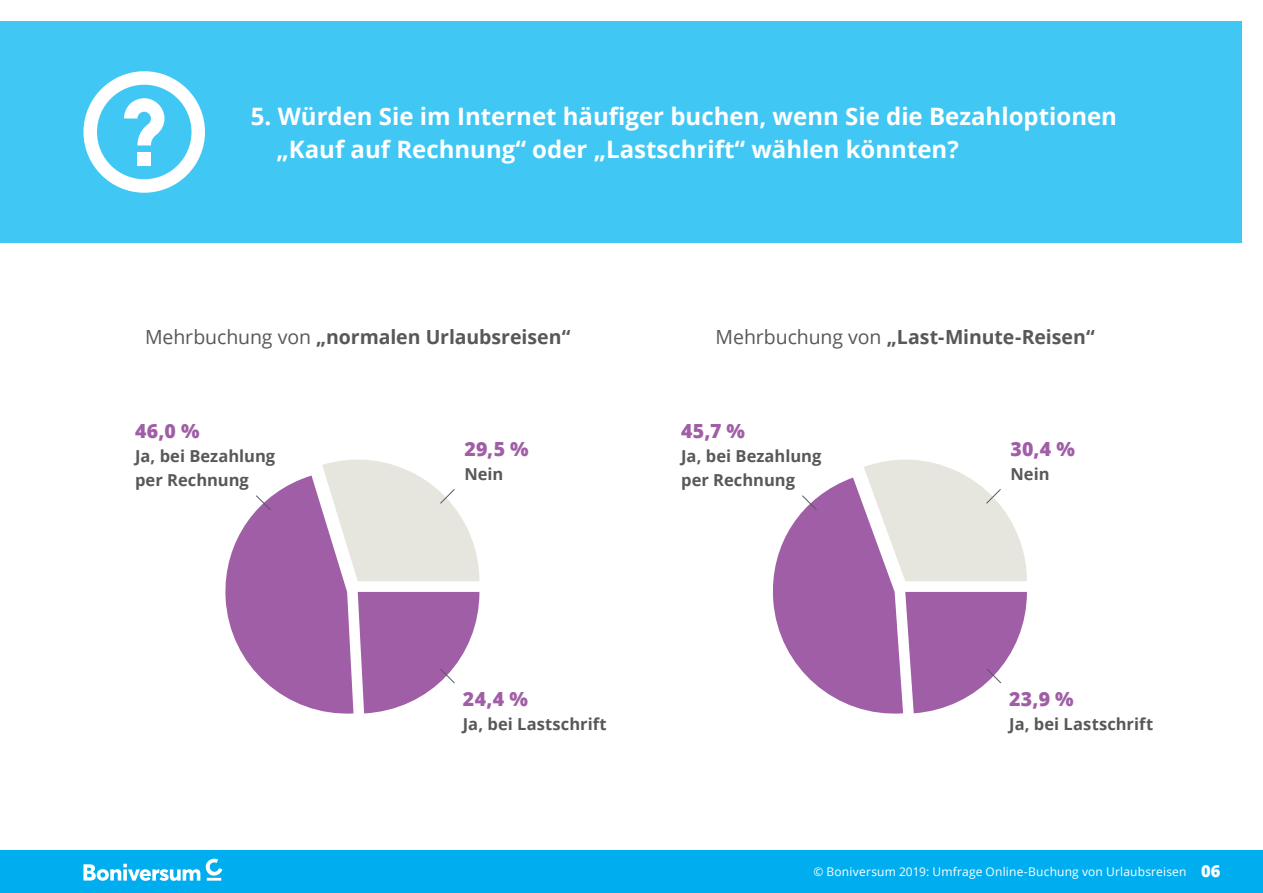
<style>
.page{position:relative;width:1263px;height:893px;background:#fff}
.page>*{position:absolute;margin:0;border:0;box-sizing:border-box;transform-origin:0 0}
.t1{font:700 24px/33px "Open Sans";color:#fff}
.t2{font:700 19.5px "Open Sans";letter-spacing:-.005em;color:#57585a}
.t3{font:800 19.5px "Open Sans";letter-spacing:.02em;color:#a05ea6}
.t4{font:700 16.5px/24px "Open Sans";letter-spacing:.005em;color:#57585a}
.t5{font:12px "Open Sans";letter-spacing:.015em;color:#fff}
.s1{font-weight:400}
.s2{font-weight:800;font-size:16.5px}
</style>
<div class="page">
<div style="left:0;top:850px;width:1263px;height:43px;background:#00aeef"></div>
<svg style="left:83px;top:859px;width:139px;height:22px"></svg>
<div style="left:0;top:21px;width:1242px;height:222px;background:#40c7f4"></div>
<svg style="left:83px;top:71px;width:122px;height:122px"></svg>
<div style="left:137px;top:152px;width:14px;height:14px;background:#fff"></div>
<svg style="left:225px;top:459px;width:254px;height:255px"></svg>
<svg style="left:773px;top:459px;width:254px;height:255px"></svg>
<p class="t1" style="left:276px;top:99px;width:842px;text-indent:-26px">5. Würden Sie im Internet häufiger buchen, wenn Sie die Bezahloptionen „Kauf auf Rechnung“ oder „Lastschrift“ wählen könnten?</p>
<p class="t2" style="left:145px;top:324px;width:427px"><span class="s1">Mehrbuchung von</span> „normalen Urlaubsreisen“</p>
<p class="t2" style="left:716px;top:324px;width:381px"><span class="s1">Mehrbuchung von</span> „Last-Minute-Reisen“</p>
<p class="t3" style="left:135px;top:416px;width:66px">46,0 %</p>
<p class="t4" style="left:135px;top:444px;width:142px">Ja, bei Bezahlung per Rechnung</p>
<p class="t3" style="left:464px;top:434px;width:66px">29,5 %</p>
<p class="t4" style="left:464px;top:461px;width:41px">Nein</p>
<p class="t3" style="left:681px;top:416px;width:65px">45,7 %</p>
<p class="t4" style="left:681px;top:444px;width:142px">Ja, bei Bezahlung per Rechnung</p>
<p class="t3" style="left:1010px;top:434px;width:66px">30,4 %</p>
<p class="t4" style="left:1010px;top:461px;width:41px">Nein</p>
<p class="t3" style="left:463px;top:684px;width:67px">24,4 %</p>
<p class="t4" style="left:463px;top:712px;width:145px">Ja, bei Lastschrift</p>
<p class="t3" style="left:1009px;top:684px;width:66px">23,9 %</p>
<p class="t4" style="left:1009px;top:712px;width:145px">Ja, bei Lastschrift</p>
<p class="t5" style="left:813px;top:864px;width:409px">© Boniversum 2019: Umfrage Online-Buchung von Urlaubsreisen <span class="s2">06</span></p>
</div>
